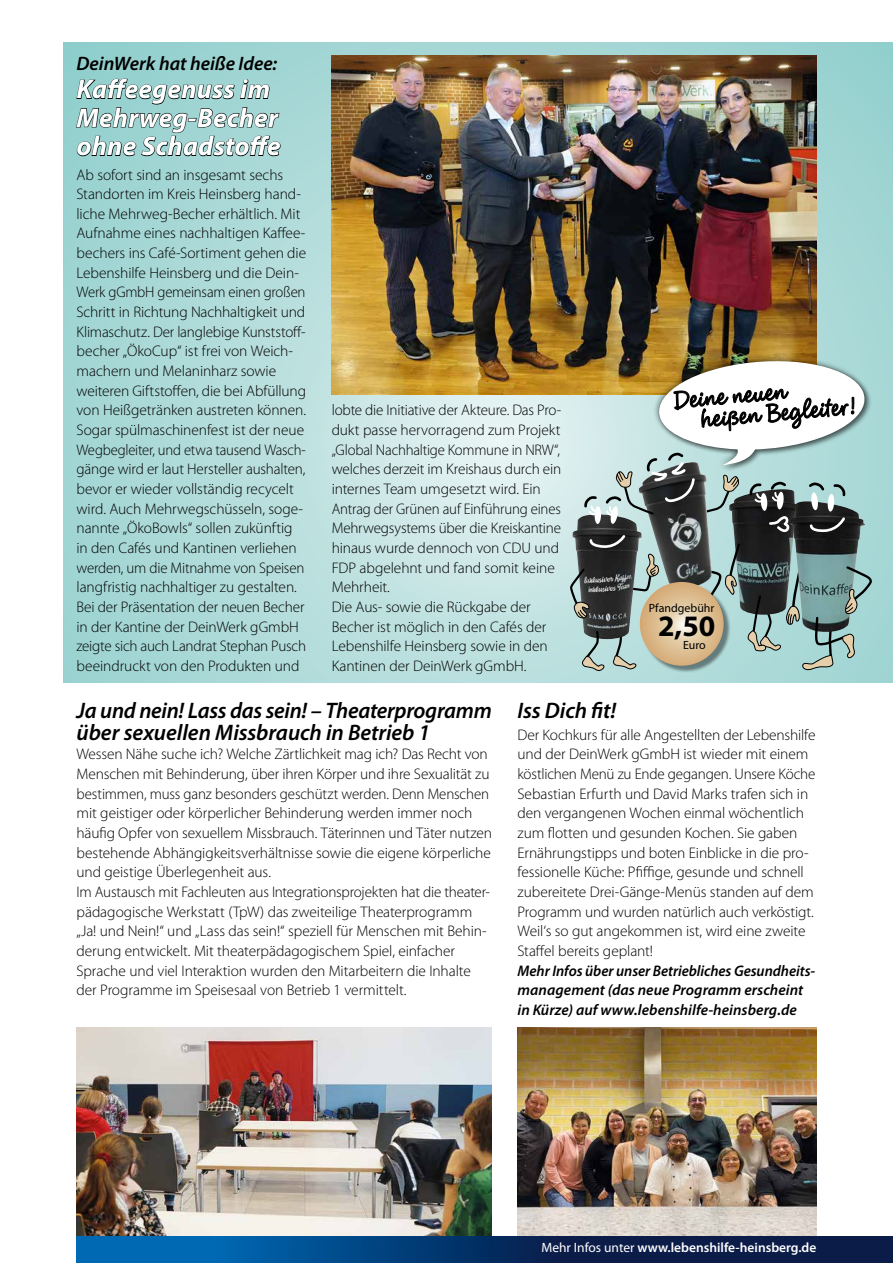
<style>
.page{position:relative;width:893px;height:1263px;background:#fff}
.page>*{position:absolute;margin:0;border:0;box-sizing:border-box;transform-origin:0 0}
.t1{font:700 29.7px "Myriad Pro";color:#000}
.t2{font:italic 700 27px/28.5px "Myriad Pro";letter-spacing:.01em;color:#fff}
.t3{font:italic 600 22.5px/22.5px "Myriad Pro";letter-spacing:-.01em;color:#000}
.t4{font:italic 600 19.5px "Myriad Pro";letter-spacing:-.005em;color:#000}
.t5{font:300 15.3px/19.6px "Myriad Pro";letter-spacing:-.005em;color:#000}
.t6{font:italic 600 15.3px/19.6px "Myriad Pro";color:#000}
.t7{font:600 13.5px "Myriad Pro";color:#fff}
.t8{font:12px "Myriad Pro";color:#000}
.s1{font-weight:400}
</style>
<div class="page">
<img style="left:77px;top:1028px;width:415px;height:209px">
<img style="left:517px;top:1028px;width:299px;height:209px">
<svg style="left:77px;top:1237px;width:816px;height:26px;background:#053871"></svg>
<svg style="left:64px;top:43px;width:829px;height:639px;background:#b3dcdb"></svg>
<svg style="left:75px;top:64px;width:206px;height:93px;background:#82b0ae"></svg>
<img style="left:332px;top:55px;width:484px;height:340px">
<svg style="left:569px;top:342px;width:305px;height:330px;background:#97a299"></svg>
<p class="t4" style="left:77px;top:53px;width:202px">DeinWerk hat heiße Idee:</p>
<h2 class="t2" style="left:77px;top:76px;width:206px">Kaffeegenuss im<br>Mehrweg-Becher ohne Schadstoffe</h2>
<p class="t5" style="left:77px;top:165px;width:231px">Ab sofort sind an insgesamt sechs Standorten im Kreis Heinsberg hand&shy;liche Mehrweg-Becher erhältlich. Mit Aufnahme eines nachhaltigen Kaffee&shy;bechers ins Café-Sortiment gehen die Lebenshilfe Heinsberg und die Dein-Werk gGmbH gemeinsam einen großen Schritt in Richtung Nachhaltigkeit und Klimaschutz. Der langlebige Kunststoff&shy;becher „ÖkoCup“ ist frei von Weich&shy;machern und Melaninharz sowie weiteren Giftstoffen, die bei Abfüllung von Heißgetränken austreten können.<br>Sogar spülmaschinenfest ist der neue Wegbegleiter, und etwa tausend Wasch&shy;gänge wird er laut Hersteller aushalten, bevor er wieder vollständig recycelt wird. Auch Mehrwegschüsseln, soge&shy;nannte „ÖkoBowls“ sollen zukünftig in den Cafés und Kantinen verliehen werden, um die Mitnahme von Speisen langfristig nachhaltiger zu gestalten.<br>Bei der Präsentation der neuen Becher in der Kantine der DeinWerk gGmbH zeigte sich auch Landrat Stephan Pusch beeindruckt von den Produkten und</p>
<p class="t5" style="left:332px;top:401px;width:231px">lobte die Initiative der Akteure. Das Pro&shy;dukt passe hervorragend zum Projekt „Global Nachhaltige Kommune in NRW“, welches derzeit im Kreishaus durch ein internes Team umgesetzt wird. Ein Antrag der Grünen auf Einführung eines Mehrwegsystems über die Kreiskantine hinaus wurde dennoch von CDU und FDP abgelehnt und fand somit keine Mehrheit.<br>Die Aus- sowie die Rückgabe der Becher ist möglich in den Cafés der Lebenshilfe Heinsberg sowie in den Kantinen der DeinWerk gGmbH.</p>
<p class="t8" style="left:649px;top:601px;width:67px">Pfandgebühr</p>
<p class="t8" style="left:683px;top:638px;width:24px">Euro</p>
<h1 class="t1" style="left:658px;top:609px;width:59px">2,50</h1>
<h3 class="t3" style="left:77px;top:699px;width:417px">Ja und nein! Lass das sein! – Theaterprogramm über sexuellen Missbrauch in Betrieb 1</h3>
<p class="t5" style="left:77px;top:745px;width:417px">Wessen Nähe suche ich? Welche Zärtlichkeit mag ich? Das Recht von Menschen mit Behinderung, über ihren Körper und ihre Sexualität zu bestimmen, muss ganz besonders geschützt werden. Denn Menschen mit geistiger oder körperlicher Behinderung werden immer noch häufig Opfer von sexuellem Missbrauch. Täterinnen und Täter nutzen bestehende Abhängigkeitsverhältnisse sowie die eigene körperliche und geistige Überlegenheit aus.<br>Im Austausch mit Fachleuten aus Integrationsprojekten hat die theater&shy;pädagogische Werkstatt (TpW) das zweiteilige Theaterprogramm „Ja! und Nein!“ und „Lass das sein!“ speziell für Menschen mit Behin&shy;derung entwickelt. Mit theaterpädagogischem Spiel, einfacher Sprache und viel Interaktion wurden den Mitarbeitern die Inhalte der Programme im Speisesaal von Betrieb 1 vermittelt.</p>
<h3 class="t3" style="left:517px;top:699px;width:100px">Iss Dich fit!</h3>
<p class="t5" style="left:517px;top:725px;width:300px">Der Kochkurs für alle Angestellten der Lebenshilfe und der DeinWerk gGmbH ist wieder mit einem köstlichen Menü zu Ende gegangen. Unsere Köche Sebastian Erfurth und David Marks trafen sich in den vergangenen Wochen einmal wöchentlich zum flotten und gesunden Kochen. Sie gaben Ernährungstipps und boten Einblicke in die pro&shy;fessionelle Küche: Pfiffige, gesunde und schnell zubereitete Drei-Gänge-Menüs standen auf dem Programm und wurden natürlich auch verköstigt.<br>Weil‘s so gut angekommen ist, wird eine zweite Staffel bereits geplant!</p>
<p class="t6" style="left:517px;top:961px;width:299px">Mehr Infos über unser Betriebliches Gesundheits&shy;management (das neue Programm erscheint in Kürze) auf www.lebenshilfe-heinsberg.de</p>
<p class="t7" style="left:541px;top:1239px;width:277px"><span class="s1">Mehr Infos unter</span> www.lebenshilfe-heinsberg.de</p>
</div>
